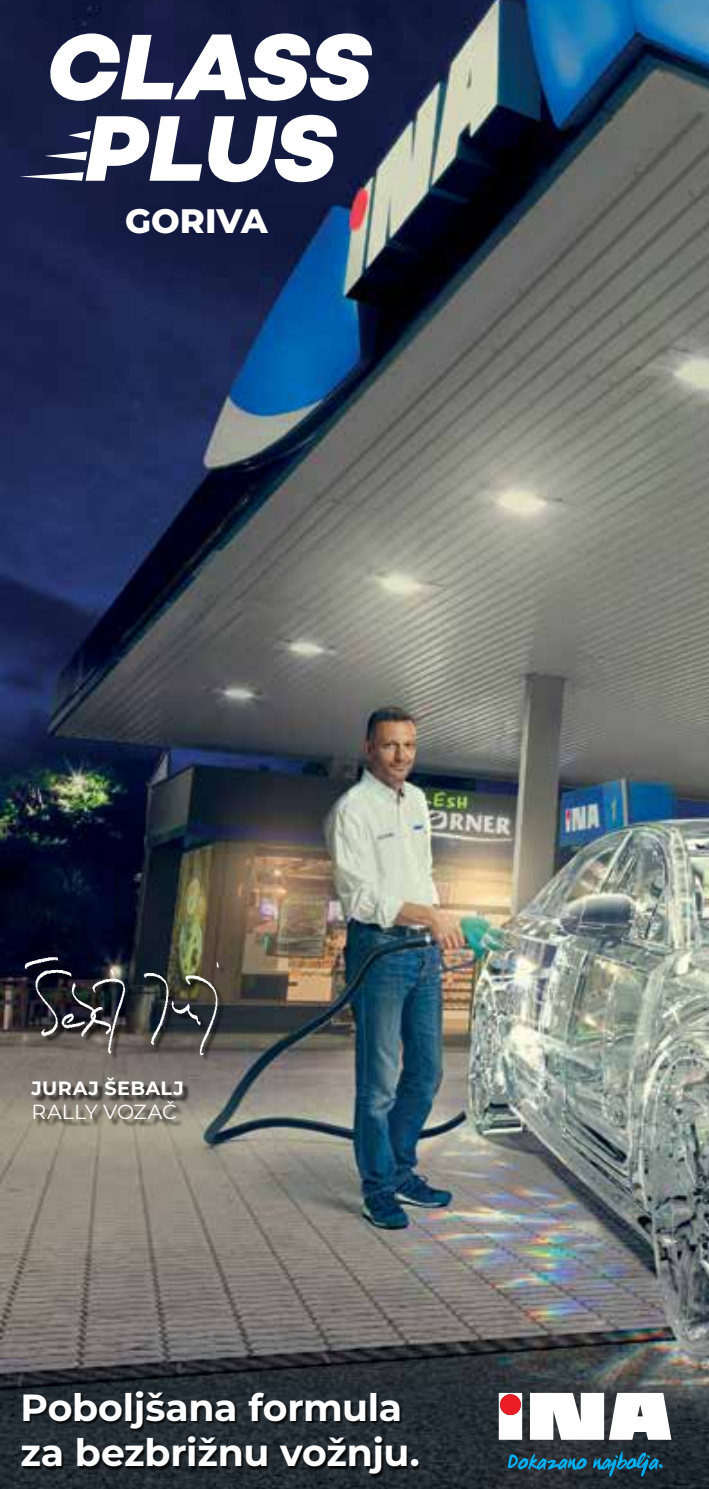
<style>
.page{position:relative;width:709px;height:1489px;background:#fff}
.page>*{position:absolute;margin:0;border:0;box-sizing:border-box;transform-origin:0 0}
.t1{font:700 37.75px/45.2px "Montserrat";letter-spacing:-.01em;color:#fff}
.t2{font:800 34px "Montserrat";color:#fff}
.t3{font:20.5px "Montserrat";color:#fff}
.t4{font:700 19.25px "Montserrat";letter-spacing:.025em;color:#fff}
</style>
<div class="page">
<img style="left:0;top:0;width:709px;height:1488px">
<div style="left:27px;top:959px;width:199px;height:168px;background:#000;opacity:.75"></div>
<img style="left:21px;top:950px;width:202px;height:107px">
<div style="left:23px;top:1392px;width:397px;height:86px;background:#000;opacity:.75"></div>
<svg style="left:47px;top:33px;width:326px;height:68px"></svg>
<svg style="left:20px;top:115px;width:318px;height:67px"></svg>
<svg style="left:499px;top:1392px;width:23px;height:47px"></svg>
<svg style="left:530px;top:1392px;width:141px;height:47px"></svg>
<svg style="left:507px;top:1453px;width:79px;height:16px"></svg>
<svg style="left:593px;top:1450px;width:69px;height:26px;background:#175068"></svg>
<div style="left:500px;top:1394px;width:21px;height:20px;background:#ed1d24;border-radius:50%"></div>
<p class="t2" style="left:125px;top:196px;width:144px">GORIVA</p>
<p class="t4" style="left:31px;top:1074px;width:154px">JURAJ ŠEBALJ</p>
<p class="t3" style="left:31px;top:1097px;width:147px">RALLY VOZAČ</p>
<p class="t1" style="left:20px;top:1382px;width:400px">Poboljšana formula za bezbrižnu vožnju.</p>
</div>
